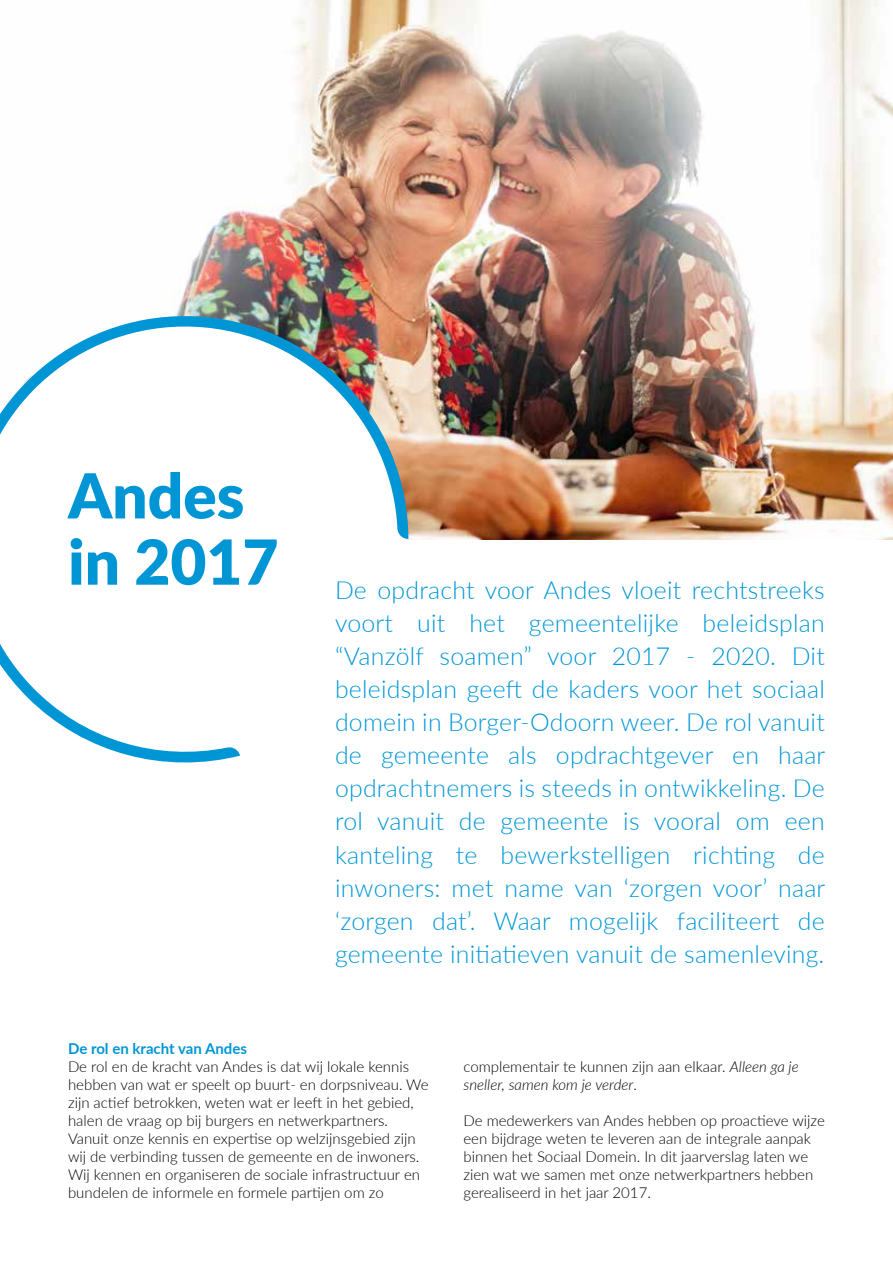
<style>
.page{position:relative;width:893px;height:1263px;background:#fff}
.page>*{position:absolute;margin:0;border:0;box-sizing:border-box;transform-origin:0 0}
.t1{font:900 62.1px/66.3px "Lato";color:#0096d6}
.t2{font:300 24.9px/33.2px "Lato";letter-spacing:.01em;color:#0096d6;text-align:justify}
.t3{font:300 15px/18px "Lato";color:#000}
.t4{font:700 15px "Lato";color:#0096d6}
.s1{font-style:italic}
</style>
<div class="page">
<img style="left:176px;top:0;width:717px;height:539px">
<svg style="left:0;top:296px;width:408px;height:467px"></svg>
<h1 class="t1" style="left:68px;top:460px;width:212px">Andes in 2017</h1>
<p class="t2" style="left:335px;top:572px;width:492px">De opdracht voor Andes vloeit rechtstreeks voort uit het gemeentelijke beleidsplan “Vanzölf soamen” voor 2017 - 2020. Dit beleidsplan geeft de kaders voor het sociaal domein in Borger-Odoorn weer. De rol vanuit de gemeente als opdrachtgever en haar opdrachtnemers is steeds in ontwikkeling. De rol vanuit de gemeente is vooral om een kanteling te bewerkstelligen richting de inwoners: met name van ‘zorgen voor’ naar ‘zorgen dat’. Waar mogelijk faciliteert de gemeente initiatieven vanuit de samenleving.</p>
<p class="t4" style="left:68px;top:1037px;width:180px">De rol en kracht van Andes</p>
<p class="t3" style="left:68px;top:1057px;width:362px">De rol en de kracht van Andes is dat wij lokale kennis hebben van wat er speelt op buurt- en dorpsniveau. We zijn actief betrokken, weten wat er leeft in het gebied, halen de vraag op bij burgers en netwerkpartners.<br>Vanuit onze kennis en expertise op welzijnsgebied zijn wij de verbinding tussen de gemeente en de inwoners.<br>Wij kennen en organiseren de sociale infrastructuur en bundelen de informele en formele partijen om zo</p>
<p class="t3" style="left:463px;top:1057px;width:337px">complementair te kunnen zijn aan elkaar. <span class="s1">Alleen ga je sneller, samen kom je verder</span>.</p>
<p class="t3" style="left:463px;top:1111px;width:363px">De medewerkers van Andes hebben op proactieve wijze een bijdrage weten te leveren aan de integrale aanpak binnen het Sociaal Domein. In dit jaarverslag laten we zien wat we samen met onze netwerkpartners hebben gerealiseerd in het jaar 2017.</p>
</div>
